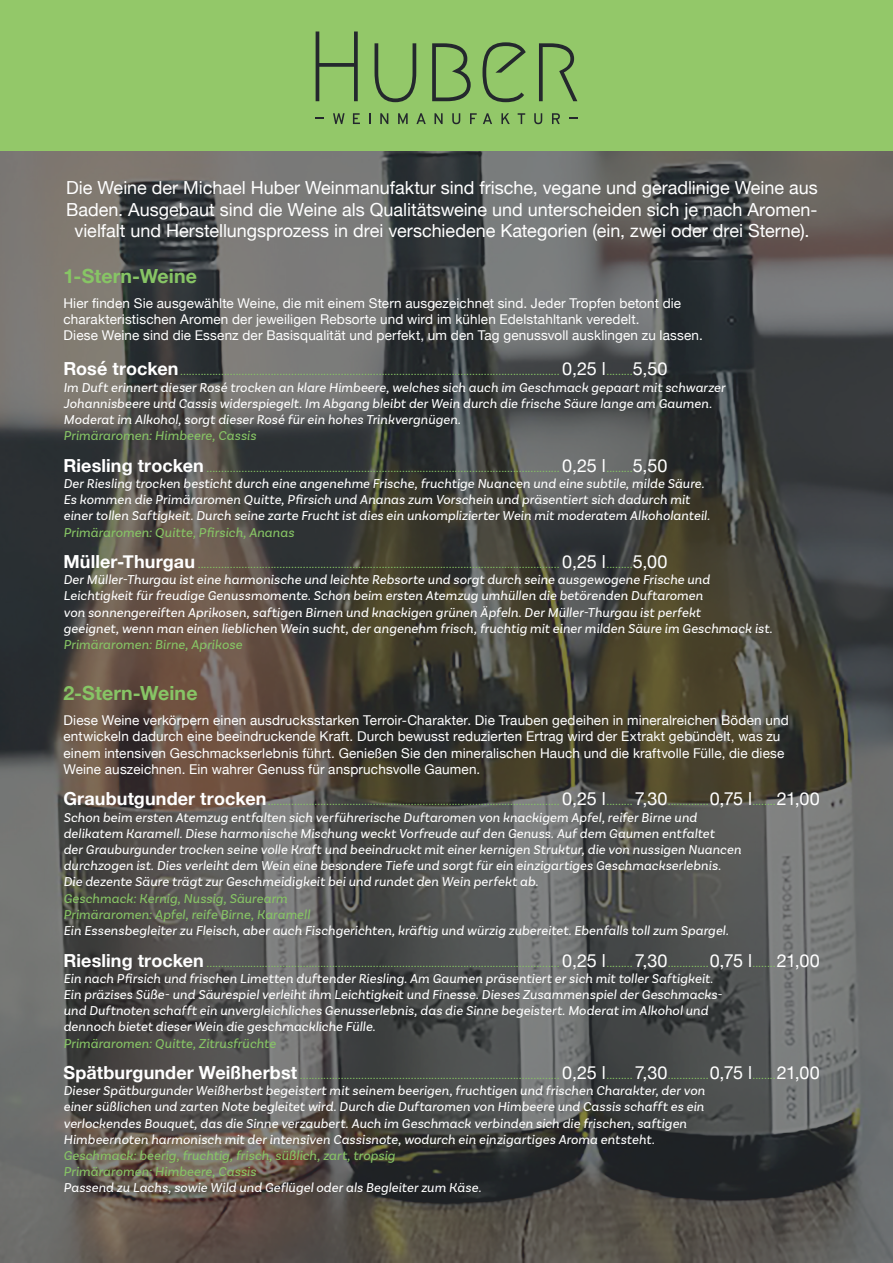
<style>
.page{position:relative;width:893px;height:1263px;background:#fff}
.page>*{position:absolute;margin:0;border:0;box-sizing:border-box;transform-origin:0 0}
.t1{font:700 19.5px "Helvetica Neue";letter-spacing:.005em;color:#87c565}
.t2{font:18px/21.6px "Helvetica Neue";color:#fff;text-align:center}
.t3{font:italic 13.5px "Basic Sans";letter-spacing:.01em;color:#fff}
.t4{font:13.5px "Helvetica Neue";letter-spacing:.01em;color:#fff}
.t5{font:italic 13.5px "Basic Sans";letter-spacing:.01em;color:#87c565}
.t6{font:10.5px "Helvetica Neue";color:#87c565}
.s1{font-weight:700;font-size:18px;color:#fff}
.s2{font-size:18px;color:#fff}
</style>
<div class="page">
<img style="left:0;top:151px;width:893px;height:1112px">
<div style="left:0;top:0;width:893px;height:151px;background:#93c869"></div>
<svg style="left:316px;top:32px;width:261px;height:70px"></svg>
<svg style="left:333px;top:113px;width:12px;height:11px"></svg>
<svg style="left:353px;top:113px;width:7px;height:11px"></svg>
<svg style="left:369px;top:113px;width:2px;height:11px"></svg>
<svg style="left:380px;top:113px;width:8px;height:11px"></svg>
<svg style="left:398px;top:113px;width:10px;height:11px"></svg>
<svg style="left:416px;top:113px;width:10px;height:11px"></svg>
<svg style="left:434px;top:113px;width:9px;height:11px"></svg>
<svg style="left:452px;top:113px;width:8px;height:11px"></svg>
<svg style="left:470px;top:113px;width:7px;height:11px"></svg>
<svg style="left:483px;top:113px;width:9px;height:11px"></svg>
<svg style="left:501px;top:113px;width:9px;height:11px"></svg>
<svg style="left:518px;top:113px;width:7px;height:11px"></svg>
<svg style="left:534px;top:113px;width:8px;height:11px"></svg>
<svg style="left:552px;top:113px;width:8px;height:11px"></svg>
<p class="t2" style="left:66px;top:178px;width:753px">Die Weine der Michael Huber Weinmanufaktur sind frische, vegane und geradlinige Weine aus<br>Baden. Ausgebaut sind die Weine als Qualitätsweine und unterscheiden sich je nach Aromen&shy;vielfalt und Herstellungsprozess in drei verschiedene Kategorien (ein, zwei oder drei Sterne).</p>
<p class="t1" style="left:63px;top:260px;width:135px">1-Stern-Weine</p>
<p class="t4" style="left:63px;top:293px;width:619px">Hier finden Sie ausgewählte Weine, die mit einem Stern ausgezeichnet sind. Jeder Tropfen betont die</p>
<p class="t4" style="left:63px;top:310px;width:577px">charakteristischen Aromen der jeweiligen Rebsorte und wird im kühlen Edelstahltank veredelt.</p>
<p class="t4" style="left:63px;top:326px;width:641px">Diese Weine sind die Essenz der Basisqualität und perfekt, um den Tag genussvoll ausklingen zu lassen.</p>
<p class="t6" style="left:63px;top:364px;width:605px"><span class="s1">Rosé trocken</span>.................................................................................................................................. <span class="s2">0,25 l</span>.........<span class="s2">5,50</span></p>
<p class="t3" style="left:63px;top:379px;width:663px">Im Duft erinnert dieser Rosé trocken an klare Himbeere, welches sich auch im Geschmack gepaart mit schwarzer</p>
<p class="t3" style="left:63px;top:395px;width:650px">Johannisbeere und Cassis widerspiegelt. Im Abgang bleibt der Wein durch die frische Säure lange am Gaumen.</p>
<p class="t3" style="left:63px;top:411px;width:399px">Moderat im Alkohol, sorgt dieser Rosé für ein hohes Trinkvergnügen.</p>
<p class="t5" style="left:63px;top:428px;width:194px">Primäraromen: Himbeere, Cassis</p>
<p class="t6" style="left:63px;top:460px;width:605px"><span class="s1">Riesling trocken</span> ......................................................................................................................... <span class="s2">0,25 l</span>.........<span class="s2">5,50</span></p>
<p class="t3" style="left:63px;top:475px;width:642px">Der Riesling trocken besticht durch eine angenehme Frische, fruchtige Nuancen und eine subtile, milde Säure.</p>
<p class="t3" style="left:63px;top:492px;width:628px">Es kommen die Primäraromen Quitte, Pfirsich und Ananas zum Vorschein und präsentiert sich dadurch mit</p>
<p class="t3" style="left:63px;top:508px;width:648px">einer tollen Saftigkeit. Durch seine zarte Frucht ist dies ein unkomplizierter Wein mit moderatem Alkoholanteil.</p>
<p class="t5" style="left:63px;top:524px;width:232px">Primäraromen: Quitte, Pfirsich, Ananas</p>
<p class="t6" style="left:63px;top:557px;width:606px"><span class="s1">Müller-Thurgau</span> ............................................................................................................................ <span class="s2">0,25 l</span>.........<span class="s2">5,00</span></p>
<p class="t3" style="left:63px;top:572px;width:648px">Der Müller-Thurgau ist eine harmonische und leichte Rebsorte und sorgt durch seine ausgewogene Frische und</p>
<p class="t3" style="left:63px;top:588px;width:641px">Leichtigkeit für freudige Genussmomente. Schon beim ersten Atemzug umhüllen die betörenden Duftaromen</p>
<p class="t3" style="left:63px;top:604px;width:639px">von sonnengereiften Aprikosen, saftigen Birnen und knackigen grünen Äpfeln. Der Müller-Thurgau ist perfekt</p>
<p class="t3" style="left:63px;top:620px;width:710px">geeignet, wenn man einen lieblichen Wein sucht, der angenehm frisch, fruchtig mit einer milden Säure im Geschmack ist.</p>
<p class="t5" style="left:63px;top:636px;width:180px">Primäraromen: Birne, Aprikose</p>
<p class="t1" style="left:63px;top:678px;width:136px">2-Stern-Weine</p>
<p class="t4" style="left:63px;top:711px;width:727px">Diese Weine verkörpern einen ausdrucksstarken Terroir-Charakter. Die Trauben gedeihen in mineralreichen Böden und</p>
<p class="t4" style="left:63px;top:727px;width:718px">entwickeln dadurch eine beeindruckende Kraft. Durch bewusst reduzierten Ertrag wird der Extrakt gebündelt, was zu</p>
<p class="t4" style="left:63px;top:743px;width:722px">einem intensiven Geschmackserlebnis führt. Genießen Sie den mineralischen Hauch und die kraftvolle Fülle, die diese</p>
<p class="t4" style="left:63px;top:759px;width:418px">Weine auszeichnen. Ein wahrer Genuss für anspruchsvolle Gaumen.</p>
<p class="t6" style="left:63px;top:794px;width:758px"><span class="s1">Graubutgunder trocken</span>.................................................................................................... <span class="s2">0,25 l</span>......... <span class="s2">7,30</span>..............<span class="s2">0,75 l</span>........<span class="s2">21,00</span></p>
<p class="t3" style="left:63px;top:809px;width:635px">Schon beim ersten Atemzug entfalten sich verführerische Duftaromen von knackigem Apfel, reifer Birne und</p>
<p class="t3" style="left:63px;top:825px;width:653px">delikatem Karamell. Diese harmonische Mischung weckt Vorfreude auf den Genuss. Auf dem Gaumen entfaltet</p>
<p class="t3" style="left:63px;top:841px;width:679px">der Grauburgunder trocken seine volle Kraft und beeindruckt mit einer kernigen Struktur, die von nussigen Nuancen</p>
<p class="t3" style="left:63px;top:858px;width:659px">durchzogen ist. Dies verleiht dem Wein eine besondere Tiefe und sorgt für ein einzigartiges Geschmackserlebnis.</p>
<p class="t3" style="left:63px;top:874px;width:476px">Die dezente Säure trägt zur Geschmeidigkeit bei und rundet den Wein perfekt ab.</p>
<p class="t5" style="left:63px;top:890px;width:226px">Geschmack: Kernig, Nussig, Säurearm</p>
<p class="t5" style="left:63px;top:906px;width:248px">Primäraromen: Apfel, reife Birne, Karamell</p>
<p class="t3" style="left:63px;top:922px;width:667px">Ein Essensbegleiter zu Fleisch, aber auch Fischgerichten, kräftig und würzig zubereitet. Ebenfalls toll zum Spargel.</p>
<p class="t6" style="left:63px;top:955px;width:758px"><span class="s1">Riesling trocken</span> ......................................................................................................................... <span class="s2">0,25 l</span>......... <span class="s2">7,30</span>..............<span class="s2">0,75 l</span>........<span class="s2">21,00</span></p>
<p class="t3" style="left:63px;top:970px;width:651px">Ein nach Pfirsich und frischen Limetten duftender Riesling. Am Gaumen präsentiert er sich mit toller Saftigkeit.</p>
<p class="t3" style="left:63px;top:986px;width:660px">Ein präzises Süße- und Säurespiel verleiht ihm Leichtigkeit und Finesse. Dieses Zusammenspiel der Geschmacks-</p>
<p class="t3" style="left:63px;top:1002px;width:646px">und Duftnoten schafft ein unvergleichliches Genusserlebnis, das die Sinne begeistert. Moderat im Alkohol und</p>
<p class="t3" style="left:63px;top:1019px;width:314px">dennoch bietet dieser Wein die geschmackliche Fülle.</p>
<p class="t5" style="left:63px;top:1035px;width:214px">Primäraromen: Quitte, Zitrusfrüchte</p>
<p class="t6" style="left:63px;top:1068px;width:758px"><span class="s1">Spätburgunder Weißherbst</span> ......................................................................................... <span class="s2">0,25 l</span>......... <span class="s2">7,30</span>..............<span class="s2">0,75 l</span>........<span class="s2">21,00</span></p>
<p class="t3" style="left:63px;top:1083px;width:643px">Dieser Spätburgunder Weißherbst begeistert mit seinem beerigen, fruchtigen und frischen Charakter, der von</p>
<p class="t3" style="left:63px;top:1099px;width:642px">einer süßlichen und zarten Note begleitet wird. Durch die Duftaromen von Himbeere und Cassis schafft es ein</p>
<p class="t3" style="left:63px;top:1115px;width:625px">verlockendes Bouquet, das die Sinne verzaubert. Auch im Geschmack verbinden sich die frischen, saftigen</p>
<p class="t3" style="left:63px;top:1131px;width:593px">Himbeernoten harmonisch mit der intensiven Cassisnote, wodurch ein einzigartiges Aroma entsteht.</p>
<p class="t5" style="left:63px;top:1147px;width:333px">Geschmack: beerig, fruchtig, frisch, süßlich, zart, tropsig</p>
<p class="t5" style="left:63px;top:1164px;width:194px">Primäraromen: Himbeere, Cassis</p>
<p class="t3" style="left:63px;top:1180px;width:419px">Passend zu Lachs, sowie Wild und Geflügel oder als Begleiter zum Käse.</p>
</div>
